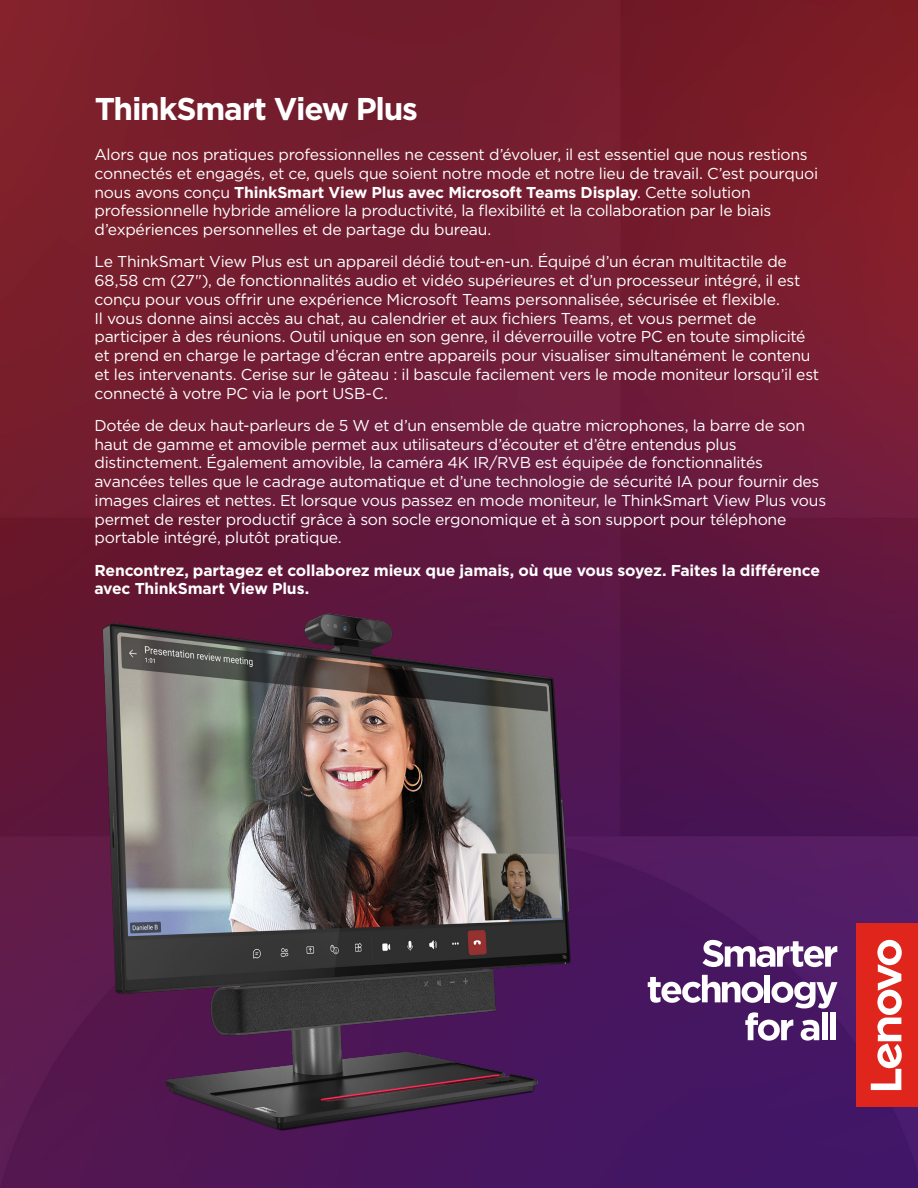
<style>
.page{position:relative;width:918px;height:1188px;background:#fff}
.page>*{position:absolute;margin:0;border:0;box-sizing:border-box;transform-origin:0 0}
.LEN-h1__product_name{font:700 31.5px "Gotham";letter-spacing:-.04em;color:#fff}
.LEN-p2__intro{font:15.75px/18.8px "Gotham";letter-spacing:-.015em;color:#fff}
.LEN-p2__intro-2{font:700 15.75px/18.8px "Gotham";letter-spacing:-.01em;color:#fff}
.s1{font-weight:700}
</style>
<div class="page">
<img style="left:0;top:0;width:918px;height:1188px">
<img style="left:34px;top:555px;width:624px;height:624px">
<svg style="left:702px;top:940px;width:135px;height:27px"></svg>
<svg style="left:648px;top:975px;width:190px;height:66px"></svg>
<div style="left:822px;top:1013px;width:5px;height:27px;background:#fff"></div>
<div style="left:830px;top:1013px;width:6px;height:27px;background:#fff"></div>
<div style="left:857px;top:924px;width:61px;height:183px;background:#e0261c"></div>
<svg style="left:871px;top:940px;width:31px;height:150px"></svg>
<p class="LEN-h1__product_name" style="left:95px;top:88px;width:325px">ThinkSmart View Plus</p>
<p class="LEN-p2__intro" style="left:94px;top:145px;width:725px">Alors que nos pratiques professionnelles ne cessent d’évoluer, il est essentiel que nous restions connectés et engagés, et ce, quels que soient notre mode et notre lieu de travail. C’est pourquoi nous avons conçu <span class="s1">ThinkSmart View Plus avec Microsoft Teams Display</span>. Cette solution professionnelle hybride améliore la productivité, la flexibilité et la collaboration par le biais d’expériences personnelles et de partage du bureau.</p>
<p class="LEN-p2__intro" style="left:94px;top:252px;width:726px">Le ThinkSmart View Plus est un appareil dédié tout-en-un. Équipé d’un écran multitactile de 68,58 cm (27"), de fonctionnalités audio et vidéo supérieures et d’un processeur intégré, il est conçu pour vous offrir une expérience Microsoft Teams personnalisée, sécurisée et flexible.<br>Il vous donne ainsi accès au chat, au calendrier et aux fichiers Teams, et vous permet de participer à des réunions. Outil unique en son genre, il déverrouille votre PC en toute simplicité et prend en charge le partage d’écran entre appareils pour visualiser simultanément le contenu et les intervenants. Cerise sur le gâteau : il bascule facilement vers le mode moniteur lorsqu’il est connecté à votre PC via le port USB-C.</p>
<p class="LEN-p2__intro" style="left:94px;top:415px;width:733px">Dotée de deux haut-parleurs de 5 W et d’un ensemble de quatre microphones, la barre de son haut de gamme et amovible permet aux utilisateurs d’écouter et d’être entendus plus distinctement. Également amovible, la caméra 4K IR/RVB est équipée de fonctionnalités avancées telles que le cadrage automatique et d’une technologie de sécurité IA pour fournir des images claires et nettes. Et lorsque vous passez en mode moniteur, le ThinkSmart View Plus vous permet de rester productif grâce à son socle ergonomique et à son support pour téléphone portable intégré, plutôt pratique.</p>
<p class="LEN-p2__intro-2" style="left:94px;top:560px;width:727px">Rencontrez, partagez et collaborez mieux que jamais, où que vous soyez. Faites la différence avec ThinkSmart View Plus.</p>
</div>
